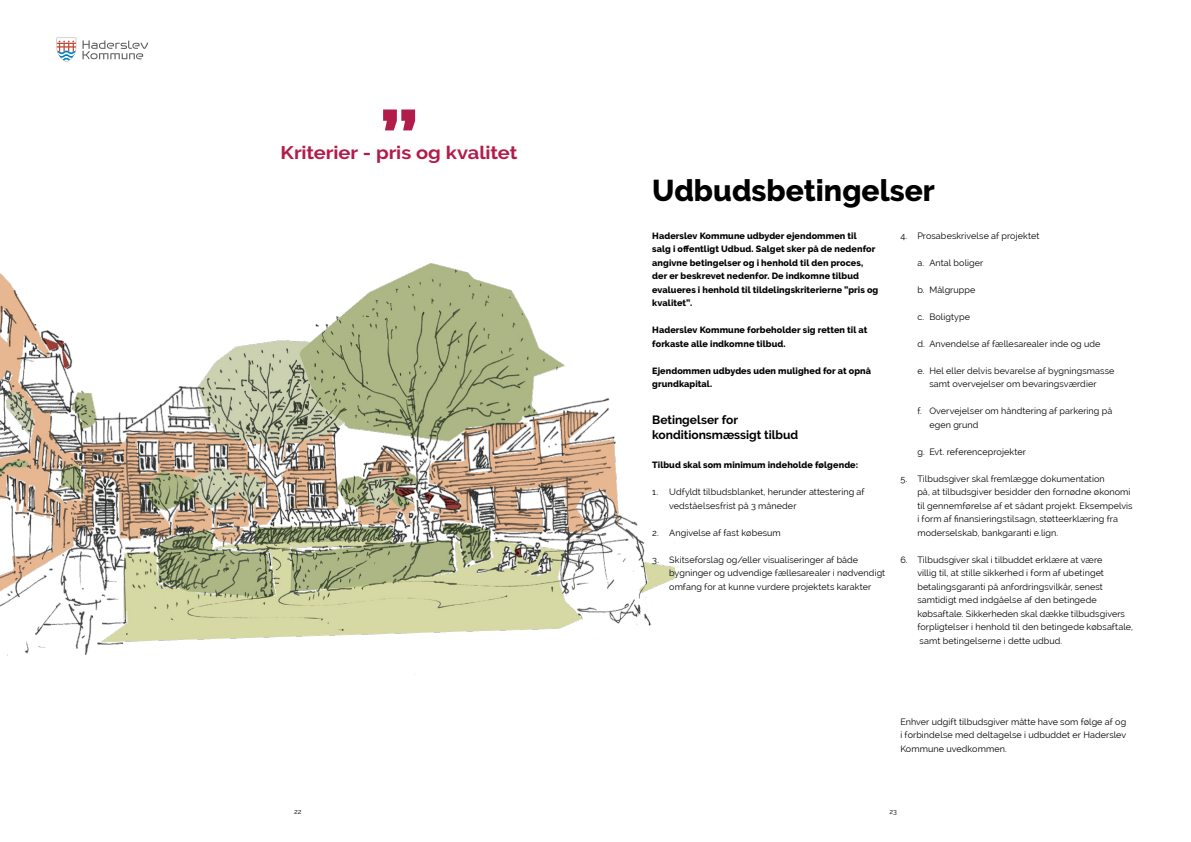
<style>
.page{position:relative;width:1191px;height:842px;background:#fff}
.page>*{position:absolute;margin:0;border:0;box-sizing:border-box;transform-origin:0 0}
.Mellemrubrik{font:800 76.7px "Raleway";color:#b21c4a;scale:1.1 1}
.Rubrik_2_indholdsfortegnelse{font:800 30px "Raleway";color:#000}
.Mellemrubrik-2{font:700 18.2px "Raleway";letter-spacing:-.005em;color:#b21c4a;scale:1.1 1}
.Mellemrubrik-3{font:700 12px/15px "Raleway";color:#000}
.Brødtekst{font:9px/13.5px "Raleway";letter-spacing:.01em;color:#000}
.Brødtekst-2{font:800 9px/13.5px "Raleway";letter-spacing:.01em;color:#000}
.t1{font:7px "Raleway";color:#000}
</style>
<div class="page">
<img style="left:0;top:263px;width:675px;height:412px">
<svg style="left:83px;top:40px;width:65px;height:19px"></svg>
<svg style="left:57px;top:38px;width:19px;height:24px"></svg>
<h3 class="Mellemrubrik" style="left:379px;top:96px;width:38px">”</h3>
<h3 class="Mellemrubrik-2" style="left:280px;top:142px;width:217px">Kriterier - pris og kvalitet</h3>
<h2 class="Rubrik_2_indholdsfortegnelse" style="left:652px;top:174px;width:284px">Udbudsbetingelser</h2>
<p class="Brødtekst-2" style="left:652px;top:229px;width:228px">Haderslev Kommune udbyder ejendommen til<br>salg i offentligt Udbud. Salget sker på de nedenfor angivne betingelser og i henhold til den proces, der er beskrevet nedenfor. De indkomne tilbud evalueres i henhold til tildelingskriterierne ”pris og kvalitet”.</p>
<p class="Brødtekst-2" style="left:652px;top:323px;width:217px">Haderslev Kommune forbeholder sig retten til at forkaste alle indkomne tilbud.</p>
<p class="Brødtekst-2" style="left:652px;top:364px;width:220px">Ejendommen udbydes uden mulighed for at opnå grundkapital.</p>
<h3 class="Mellemrubrik-3" style="left:652px;top:413px;width:148px">Betingelser for konditionsmæssigt tilbud</h3>
<p class="Brødtekst-2" style="left:652px;top:458px;width:207px">Tilbud skal som minimum indeholde følgende:</p>
<p class="Brødtekst" style="left:669px;top:485px;width:197px;text-indent:-17px">1. Udfyldt tilbudsblanket, herunder attestering af vedståelsesfrist på 3 måneder</p>
<p class="Brødtekst" style="left:652px;top:526px;width:130px">2. Angivelse af fast købesum</p>
<p class="Brødtekst" style="left:669px;top:553px;width:217px;text-indent:-17px">3. Skitseforslag og/eller visualiseringer af både bygninger og udvendige fællesarealer i nødvendigt omfang for at kunne vurdere projektets karakter</p>
<p class="Brødtekst" style="left:900px;top:229px;width:141px">4. Prosabeskrivelse af projektet</p>
<p class="Brødtekst" style="left:917px;top:256px;width:68px">a. Antal boliger</p>
<p class="Brødtekst" style="left:917px;top:283px;width:60px">b. Målgruppe</p>
<p class="Brødtekst" style="left:917px;top:310px;width:54px">c. Boligtype</p>
<p class="Brødtekst" style="left:917px;top:337px;width:185px">d. Anvendelse af fællesarealer inde og ude</p>
<p class="Brødtekst" style="left:929px;top:364px;width:187px;text-indent:-12px">e. Hel eller delvis bevarelse af bygningsmasse samt overvejelser om bevaringsværdier</p>
<p class="Brødtekst" style="left:929px;top:404px;width:184px;text-indent:-12px">f. Overvejelser om håndtering af parkering på egen grund</p>
<p class="Brødtekst" style="left:917px;top:445px;width:110px">g. Evt. referenceprojekter</p>
<p class="Brødtekst" style="left:917px;top:472px;width:217px;text-indent:-17px">5. Tilbudsgiver skal fremlægge dokumentation<br>på, at tilbudsgiver besidder den fornødne økonomi til gennemførelse af et sådant projekt. Eksempelvis i form af finansieringstilsagn, støtteerklæring fra moderselskab, bankgaranti e.lign.</p>
<p class="Brødtekst" style="left:917px;top:553px;width:217px;text-indent:-17px">6. Tilbudsgiver skal i tilbuddet erklære at være<br>villig til, at stille sikkerhed i form af ubetinget betalingsgaranti på anfordringsvilkår, senest samtidigt med indgåelse af den betingede købsaftale. Sikkerheden skal dække tilbudsgivers forpligtelser i henhold til den betingede købsaftale, samt betingelserne i dette udbud.</p>
<p class="Brødtekst" style="left:900px;top:715px;width:227px;text-align:justify">Enhver udgift tilbudsgiver måtte have som følge af og i forbindelse med deltagelse i udbuddet er Haderslev Kommune uvedkommen.</p>
<p class="t1" style="left:294px;top:808px;width:9px">22</p>
<p class="t1" style="left:889px;top:808px;width:9px">23</p>
</div>
